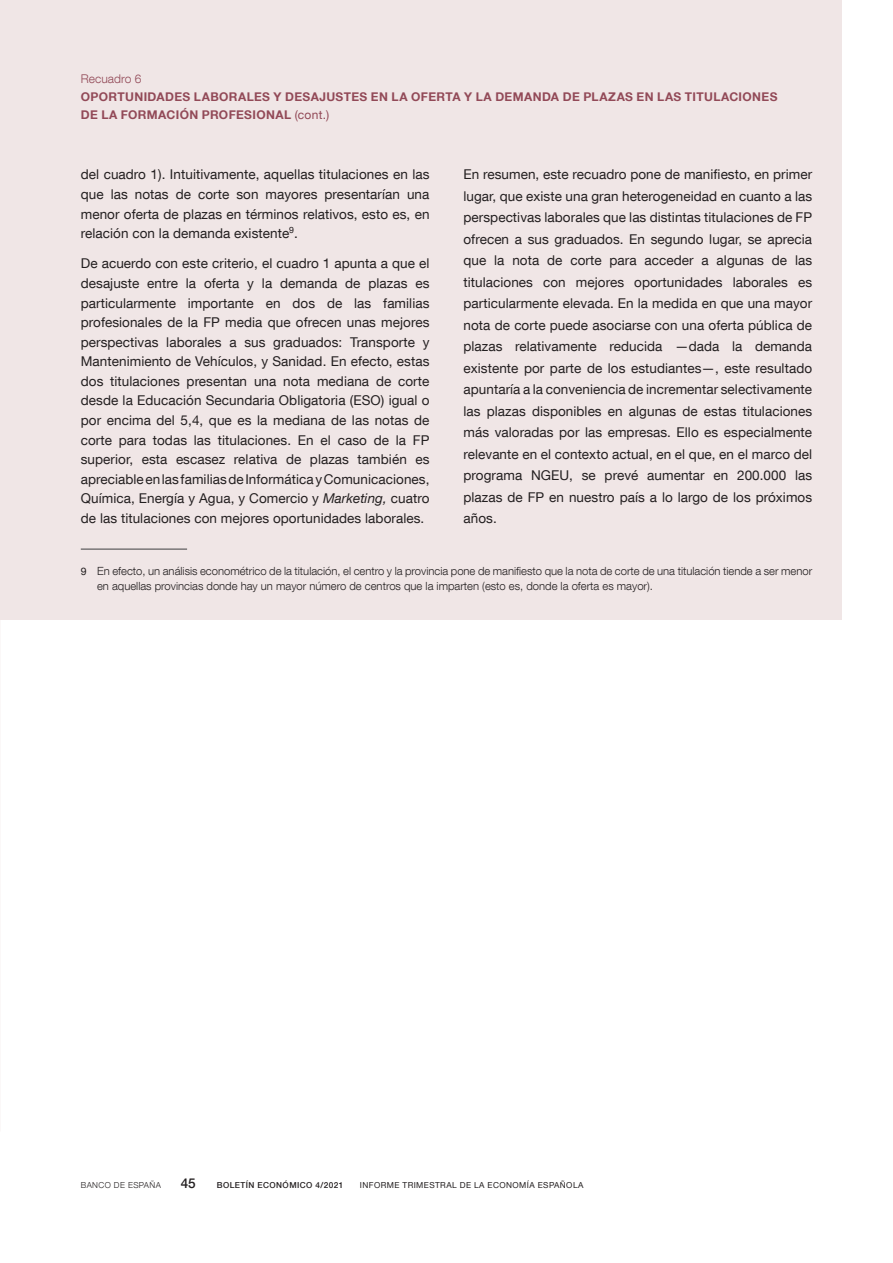
<style>
.page{position:relative;width:893px;height:1263px;background:#fff}
.page>*{position:absolute;margin:0;border:0;box-sizing:border-box;transform-origin:0 0}
.Texto_recuadro{font:13.5px/19.6px "Bd E Neue Helvetica";letter-spacing:.005em;color:#231f20;text-align:justify}
.t1{font:500 13.5px "Bd E Neue Helvetica";color:#231f20}
.t2{font:700 12px/18px "Bd E Neue Helvetica";letter-spacing:.03em;color:#924957}
.t3{font:300 12px "Bd E Neue Helvetica";letter-spacing:.005em;color:#924957}
.Citas_recuadro{font:300 11.25px/15px "Bd E Neue Helvetica";color:#231f20}
.t4{font:8.25px "Bd E Neue Helvetica";letter-spacing:.05em;color:#231f20}
.t5{font:500 8.25px "Bd E Neue Helvetica";letter-spacing:.05em;color:#231f20}
.t6{font:300 8.25px "Bd E Neue Helvetica";letter-spacing:.05em;color:#231f20}
.s1{font-weight:400}
.s2{font-style:italic}
.s3{font-weight:400;font-size:10.5px}
</style>
<div class="page">
<div style="left:0;top:0;width:842px;height:620px;background:#f0e6e6"></div>
<hr style="left:81px;top:549px;width:106px;height:1px;background:#3e3e3f">
<p class="t3" style="left:81px;top:72px;width:62px">Recuadro 6</p>
<p class="t2" style="left:81px;top:88px;width:698px">OPORTUNIDADES LABORALES Y DESAJUSTES EN LA OFERTA Y LA DEMANDA DE PLAZAS EN LAS TITULACIONES<br>DE LA FORMACIÓN PROFESIONAL <span class="s1">(cont.)</span></p>
<p class="Texto_recuadro" style="left:81px;top:164px;width:350px">del cuadro 1). Intuitivamente, aquellas titulaciones en las que las notas de corte son mayores presentarían una menor oferta de plazas en términos relativos, esto es, en relación con la demanda existente<sup>9</sup>.</p>
<p class="Texto_recuadro" style="left:81px;top:253px;width:350px">De acuerdo con este criterio, el cuadro 1 apunta a que el desajuste entre la oferta y la demanda de plazas es particularmente importante en dos de las familias profesionales de la FP media que ofrecen unas mejores perspectivas laborales a sus graduados: Transporte y Mantenimiento de Vehículos, y Sanidad. En efecto, estas dos titulaciones presentan una nota mediana de corte desde la Educación Secundaria Obligatoria (ESO) igual o por encima del 5,4, que es la mediana de las notas de corte para todas las titulaciones. En el caso de la FP superior, esta escasez relativa de plazas también es apreciable en las familias de Informática y Comunicaciones, Química, Energía y Agua, y Comercio y <span class="s2">Marketing,</span> cuatro de las titulaciones con mejores oportunidades laborales.</p>
<p class="Texto_recuadro" style="left:463px;top:163px;width:350px;line-height:21.5px">En resumen, este recuadro pone de manifiesto, en primer lugar, que existe una gran heterogeneidad en cuanto a las perspectivas laborales que las distintas titulaciones de FP ofrecen a sus graduados. En segundo lugar, se aprecia que la nota de corte para acceder a algunas de las titulaciones con mejores oportunidades laborales es particularmente elevada. En la medida en que una mayor nota de corte puede asociarse con una oferta pública de plazas relativamente reducida —dada la demanda existente por parte de los estudiantes—, este resultado apuntaría a la conveniencia de incrementar selectivamente las plazas disponibles en algunas de estas titulaciones más valoradas por las empresas. Ello es especialmente relevante en el contexto actual, en el que, en el marco del programa NGEU, se prevé aumentar en 200.000 las plazas de FP en nuestro país a lo largo de los próximos años.</p>
<p class="Citas_recuadro" style="left:97px;top:563px;width:717px;text-indent:-16px"><span class="s3">9</span> En efecto, un análisis econométrico de la titulación, el centro y la provincia pone de manifiesto que la nota de corte de una titulación tiende a ser menor en aquellas provincias donde hay un mayor número de centros que la imparten (esto es, donde la oferta es mayor).</p>
<p class="t6" style="left:81px;top:1180px;width:82px">BANCO DE ESPAÑA</p>
<p class="t1" style="left:181px;top:1175px;width:16px">45</p>
<p class="t5" style="left:217px;top:1180px;width:128px">BOLETÍN ECONÓMICO 4/2021</p>
<p class="t4" style="left:360px;top:1180px;width:225px">INFORME TRIMESTRAL DE LA ECONOMÍA ESPAÑOLA</p>
</div>
